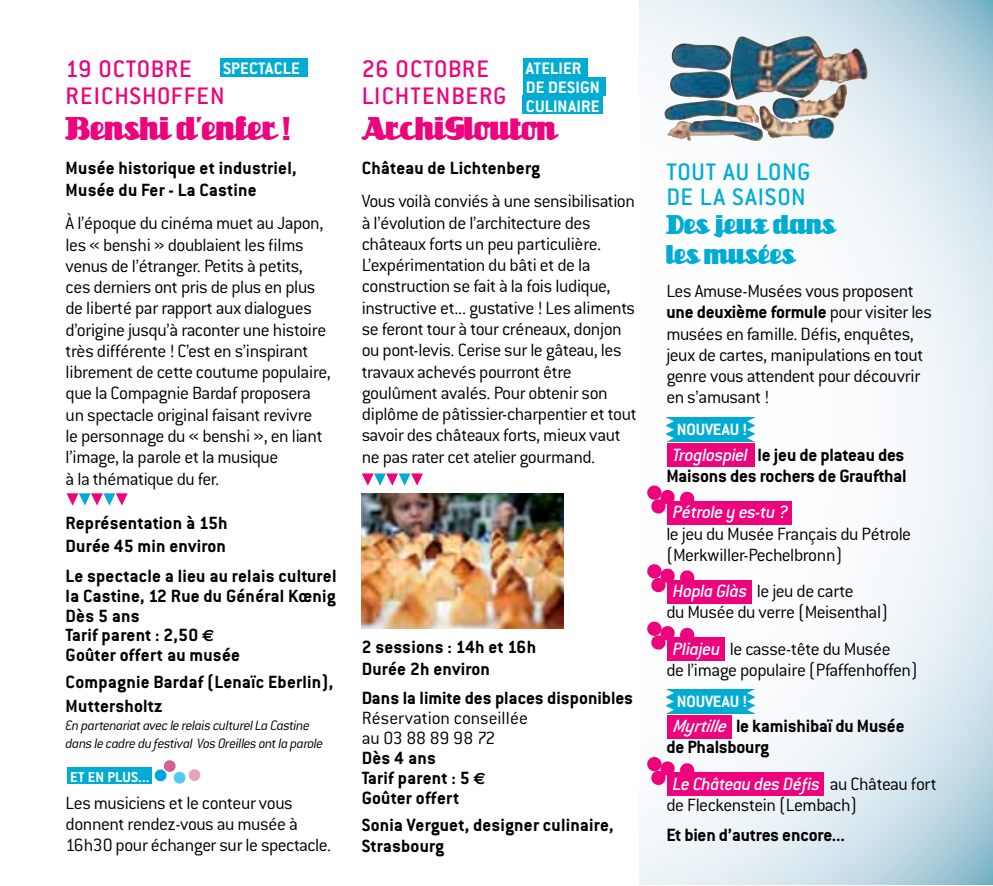
<style>
.page{position:relative;width:993px;height:886px;background:#fff}
.page>*{position:absolute;margin:0;border:0;box-sizing:border-box;transform-origin:0 0}
.t1{font:30px "Unicorn NF";letter-spacing:-.01em;color:#ed037c}
.t2{font:500 26.25px/27.5px "Conduit ITC";color:#ed037c}
.t3{font:500 26.25px/25px "Conduit ITC";letter-spacing:.025em;color:#00acd4}
.t4{font:24.75px/29.8px "Unicorn NF";color:#00acd4}
.t5{font:300 19.5px/21.2px "Conduit ITC";letter-spacing:-.025em;color:#000}
.t6{font:700 19.5px/19.8px "Conduit ITC";letter-spacing:.01em;color:#000}
.t7{font:700 19.5px/21.2px "Conduit ITC";letter-spacing:-.01em;color:#000;text-align:center}
.t8{font:300 19.5px/19.8px "Conduit ITC";letter-spacing:-.005em;color:#000}
.t9{font:italic 500 19.5px "Conduit ITC";letter-spacing:-.025em;color:#fff}
.t10{font:700 18.25px/18.8px "Conduit ITC";letter-spacing:.005em;color:#fff}
.t11{font:700 18px "Conduit ITC";letter-spacing:-.01em;color:#fff}
.t12{font:700 16px "Conduit ITC";color:#fff}
.t13{font:italic 300 15px/18px "Conduit ITC";letter-spacing:-.035em;color:#000}
.s1{font-family:"Euro Sans";font-size:16.25px}
.s2{font-weight:700}
.s3{font-weight:500;font-style:italic;color:#fff}
</style>
<div class="page">
<svg style="left:639px;top:0;width:353px;height:884px"></svg>
<div style="left:220px;top:58px;width:87px;height:19px;background:#00acd4"></div>
<div style="left:522px;top:58px;width:65px;height:19px;background:#00acd4"></div>
<div style="left:522px;top:77px;width:83px;height:19px;background:#00acd4"></div>
<div style="left:522px;top:96px;width:80px;height:18px;background:#00acd4"></div>
<svg style="left:66px;top:493px;width:62px;height:12px"></svg>
<svg style="left:361px;top:473px;width:62px;height:13px"></svg>
<img style="left:361px;top:493px;width:202px;height:136px">
<div style="left:173px;top:771px;width:13px;height:13px;background:#52caf5;border-radius:50%"></div>
<svg style="left:154px;top:760px;width:22px;height:22px"></svg>
<svg style="left:188px;top:769px;width:13px;height:12px"></svg>
<div style="left:67px;top:768px;width:85px;height:16px;background:#00acd4"></div>
<div style="left:667px;top:637px;width:57px;height:23px;background:#ed037c"></div>
<div style="left:667px;top:580px;width:84px;height:23px;background:#ed037c"></div>
<div style="left:667px;top:715px;width:64px;height:23px;background:#ed037c"></div>
<div style="left:667px;top:773px;width:156px;height:23px;background:#ed037c"></div>
<div style="left:646px;top:621px;width:15px;height:15px;border:2px solid #ed037c;border-radius:50%"></div>
<svg style="left:648px;top:623px;width:48px;height:28px"></svg>
<div style="left:646px;top:564px;width:15px;height:15px;border:2px solid #ed037c;border-radius:50%"></div>
<svg style="left:648px;top:566px;width:48px;height:28px"></svg>
<div style="left:646px;top:756px;width:15px;height:16px;border:2px solid #ed037c;border-radius:50%"></div>
<svg style="left:648px;top:759px;width:48px;height:27px"></svg>
<div style="left:667px;top:501px;width:124px;height:23px;background:#ed037c"></div>
<div style="left:646px;top:485px;width:15px;height:15px;border:2px solid #ed037c;border-radius:50%"></div>
<svg style="left:648px;top:487px;width:48px;height:28px"></svg>
<img style="left:668px;top:36px;width:202px;height:84px">
<div style="left:666px;top:443px;width:88px;height:23px;background:#ed037c"></div>
<div style="left:665px;top:417px;width:89px;height:25px;background:#00acd4"></div>
<svg style="left:747px;top:417px;width:8px;height:25px"></svg>
<svg style="left:665px;top:417px;width:8px;height:25px"></svg>
<div style="left:665px;top:689px;width:89px;height:25px;background:#00acd4"></div>
<svg style="left:747px;top:689px;width:8px;height:24px"></svg>
<svg style="left:665px;top:689px;width:8px;height:25px"></svg>
<h2 class="t2" style="left:66px;top:55px;width:47px">19 OCTOBRE<br>REICHSHOFFEN</h2>
<h1 class="t1" style="left:66px;top:112px;width:226px">Benshi d’enfer !</h1>
<p class="t6" style="left:66px;top:157px;width:232px;line-height:22px">Musée historique et industriel,<br>Musée du Fer - La Castine</p>
<p class="t5" style="left:66px;top:213px;width:267px">À l’époque du cinéma muet au Japon, les « benshi » doublaient les films venus de l’étranger. Petits à petits, ces derniers ont pris de plus en plus de liberté par rapport aux dialogues d’origine jusqu’à raconter une histoire très différente ! C’est en s’inspirant librement de cette coutume populaire, que la Compagnie Bardaf proposera un spectacle original faisant revivre<br>le personnage du « benshi », en liant l’image, la parole et la musique<br>à la thématique du fer.</p>
<p class="t6" style="left:66px;top:511px;width:163px;line-height:23.5px">Représentation à 15h<br>Durée 45 min environ</p>
<p class="t6" style="left:66px;top:565px;width:272px">Le spectacle a lieu au relais culturel la Castine, 12 Rue du Général Kœnig<br>Dès 5 ans<br>Tarif parent : 2,50 <span class="s1">s<br></span>Goûter offert au musée</p>
<p class="t6" style="left:66px;top:670px;width:269px;line-height:23.5px">Compagnie Bardaf (Lenaïc Eberlin),<br>Muttersholtz</p>
<p class="t13" style="left:66px;top:716px;width:259px">En partenariat avec le relais culturel La Castine dans le cadre du festival Vos Oreilles ont la parole</p>
<h2 class="t2" style="left:361px;top:55px;width:48px">26 OCTOBRE<br>LICHTENBER</h2>
<p class="t10" style="left:223px;top:59px;width:10px">spectacle</p>
<p class="t10" style="left:525px;top:59px;width:10px">atel</p>
<p class="t10" style="left:525px;top:59px;width:65px;text-indent:33px">ier dedesign culinaire</p>
<h2 class="t2" style="left:493px;top:82px;width:15px">G</h2>
<h1 class="t1" style="left:361px;top:112px;width:197px">ArchiGlouton</h1>
<p class="t6" style="left:361px;top:158px;width:180px">Château de Lichtenberg</p>
<p class="t5" style="left:361px;top:191px;width:276px">Vous voilà conviés à une sensibilisation à l’évolution de l’architecture des châteaux forts un peu particulière.<br>L’expérimentation du bâti et de la construction se fait à la fois ludique, instructive et... gustative ! Les aliments se feront tour à tour créneaux, donjon ou pont-levis. Cerise sur le gâteau, les travaux achevés pourront être goulûment avalés. Pour obtenir son diplôme de pâtissier-charpentier et tout savoir des châteaux forts, mieux vaut ne pas rater cet atelier gourmand.</p>
<p class="t6" style="left:361px;top:635px;width:176px;line-height:22px">2 sessions : 14h et 16h<br>Durée 2h environ</p>
<p class="t6" style="left:361px;top:688px;width:273px">Dans la limite des places disponibles</p>
<p class="t8" style="left:361px;top:708px;width:168px">Réservation conseillée au 03 88 89 98 72</p>
<p class="t6" style="left:361px;top:747px;width:125px">Dès 4 ans<br>Tarif parent : 5 <span class="s1">s<br></span>Goûter offert</p>
<p class="t6" style="left:361px;top:813px;width:253px;line-height:22px">Sonia Verguet, designer culinaire,<br>Strasbourg</p>
<p class="t12" style="left:70px;top:767px;width:46px">etenplus</p>
<p class="t12" style="left:138px;top:767px;width:13px">...</p>
<p class="t5" style="left:66px;top:792px;width:267px">Les musiciens et le conteur vous donnent rendez-vous au musée à<br>16h30 pour échanger sur le spectacle.</p>
<h2 class="t3" style="left:666px;top:159px;width:142px">TOUT AU LONG<br>DE LA SAISON</h2>
<p class="t4" style="left:666px;top:210px;width:171px">Des jeux dans les musées</p>
<p class="t5" style="left:666px;top:280px;width:267px">Les Amuse-Musées vous proposent <span class="s2">une deuxième formule</span> pour visiter les musées en famille. Défis, enquêtes, jeux de cartes, manipulations en tout genre vous attendent pour découvrir en s’amusant !</p>
<p class="t11" style="left:676px;top:419px;width:72px">NOUVEAU !</p>
<p class="t7" style="left:666px;top:444px;width:242px"><span class="s3">Troglospiel</span> le jeu de plateau des<br>Maisons des rochers de Graufthal</p>
<p class="t9" style="left:672px;top:501px;width:117px">Pétrole y es-tu ?</p>
<p class="t5" style="left:666px;top:523px;width:246px">le jeu du Musée Français du Pétrole (Merkwiller-Pechelbronn)</p>
<p class="t5" style="left:666px;top:580px;width:223px;text-indent:7px"><span class="s3">Hopla Glàs</span> le jeu de carte<br>du Musée du verre (Meisenthal)</p>
<p class="t5" style="left:666px;top:638px;width:253px;text-indent:7px"><span class="s3">Pliajeu</span> le casse-tête du Musée<br>de l’image populaire (Pfaffenhoffen)</p>
<p class="t7" style="left:666px;top:715px;width:240px;text-align:left;text-indent:7px"><span class="s3">Myrtille</span> le kamishibaï du Musée de Phalsbourg</p>
<p class="t5" style="left:666px;top:773px;width:272px;text-indent:7px"><span class="s3">Le Château des Défis</span> au Château fort de Fleckenstein (Lembach)</p>
<p class="t7" style="left:666px;top:824px;width:180px">Et bien d’autres encore...</p>
<p class="t11" style="left:676px;top:691px;width:72px">NOUVEAU !</p>
</div>
